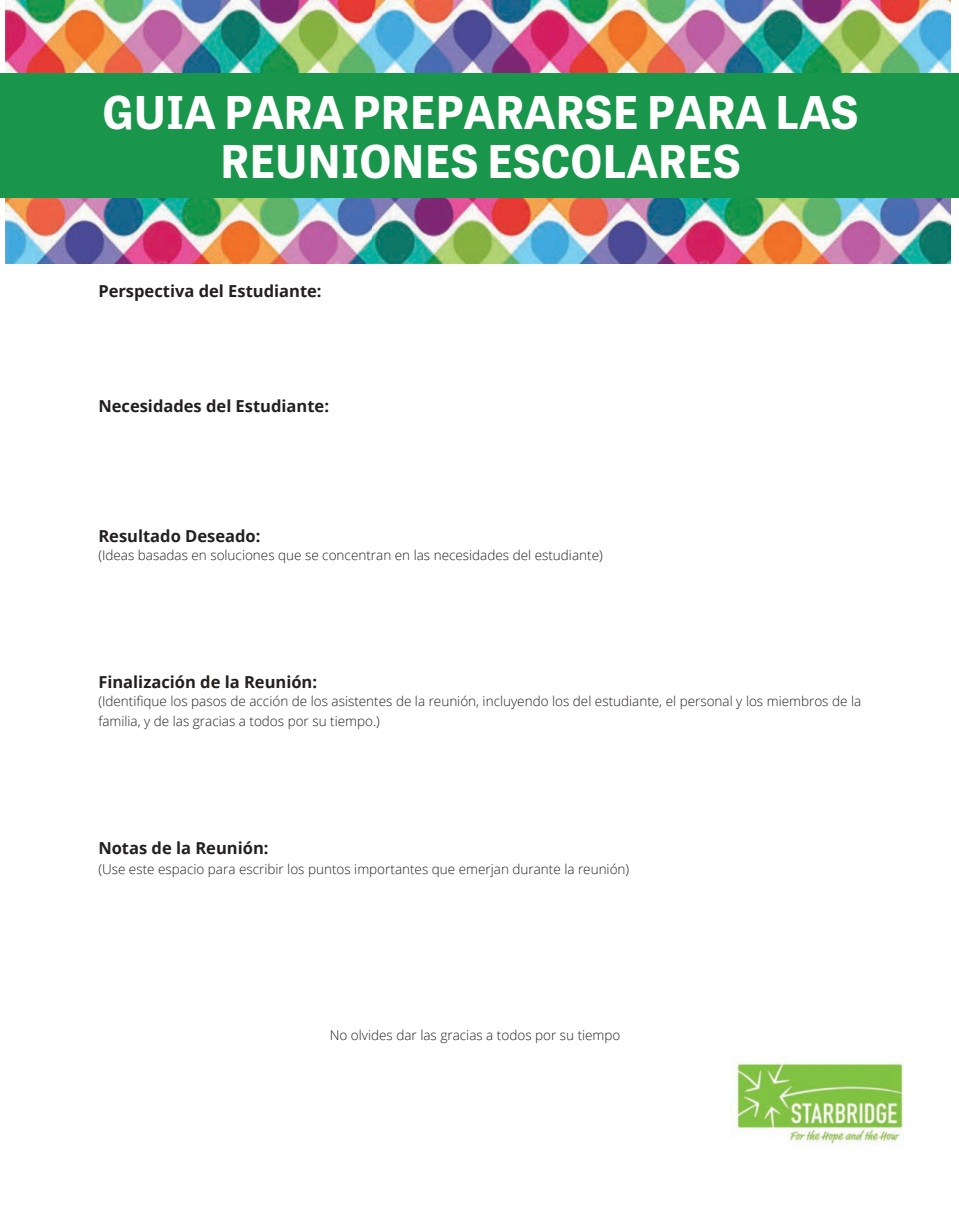
<style>
.page{position:relative;width:959px;height:1229px;background:#fff}
.page>*{position:absolute;margin:0;border:0;box-sizing:border-box;transform-origin:0 0}
.t1{font:700 45px/49.5px "Tablet Gothic";color:#fff;text-align:center}
.t2{font:700 16.5px "Open Sans";color:#231f20}
.t3{font:300 13.5px/19.5px "Open Sans";color:#231f20}
</style>
<div class="page">
<img style="left:5px;top:0;width:945px;height:263px">
<div style="left:0;top:73px;width:958px;height:124px;background:#19964b"></div>
<img style="left:730px;top:1062px;width:173px;height:83px">
<h1 class="t1" style="left:103px;top:86px;width:757px">GUIA PARA PREPARARSE PARA LAS<br>REUNIONES ESCOLARES</h1>
<p class="t2" style="left:98px;top:279px;width:225px">Perspectiva del Estudiante:</p>
<p class="t2" style="left:98px;top:394px;width:232px">Necesidades del Estudiante:</p>
<p class="t2" style="left:98px;top:524px;width:164px">Resultado Deseado:</p>
<p class="t3" style="left:98px;top:545px;width:506px">(Ideas basadas en soluciones que se concentran en las necesidades del estudiante)</p>
<p class="t2" style="left:98px;top:671px;width:220px">Finalización de la Reunión:</p>
<p class="t3" style="left:98px;top:691px;width:764px">(Identifique los pasos de acción de los asistentes de la reunión, incluyendo los del estudiante, el personal y los miembros de la familia, y de las gracias a todos por su tiempo.)</p>
<p class="t2" style="left:98px;top:836px;width:172px">Notas de la Reunión:</p>
<p class="t3" style="left:98px;top:858px;width:532px">(Use este espacio para escribir los puntos importantes que emerjan durante la reunión)</p>
<p class="t3" style="left:330px;top:1024px;width:292px">No olvides dar las gracias a todos por su tiempo</p>
</div>
